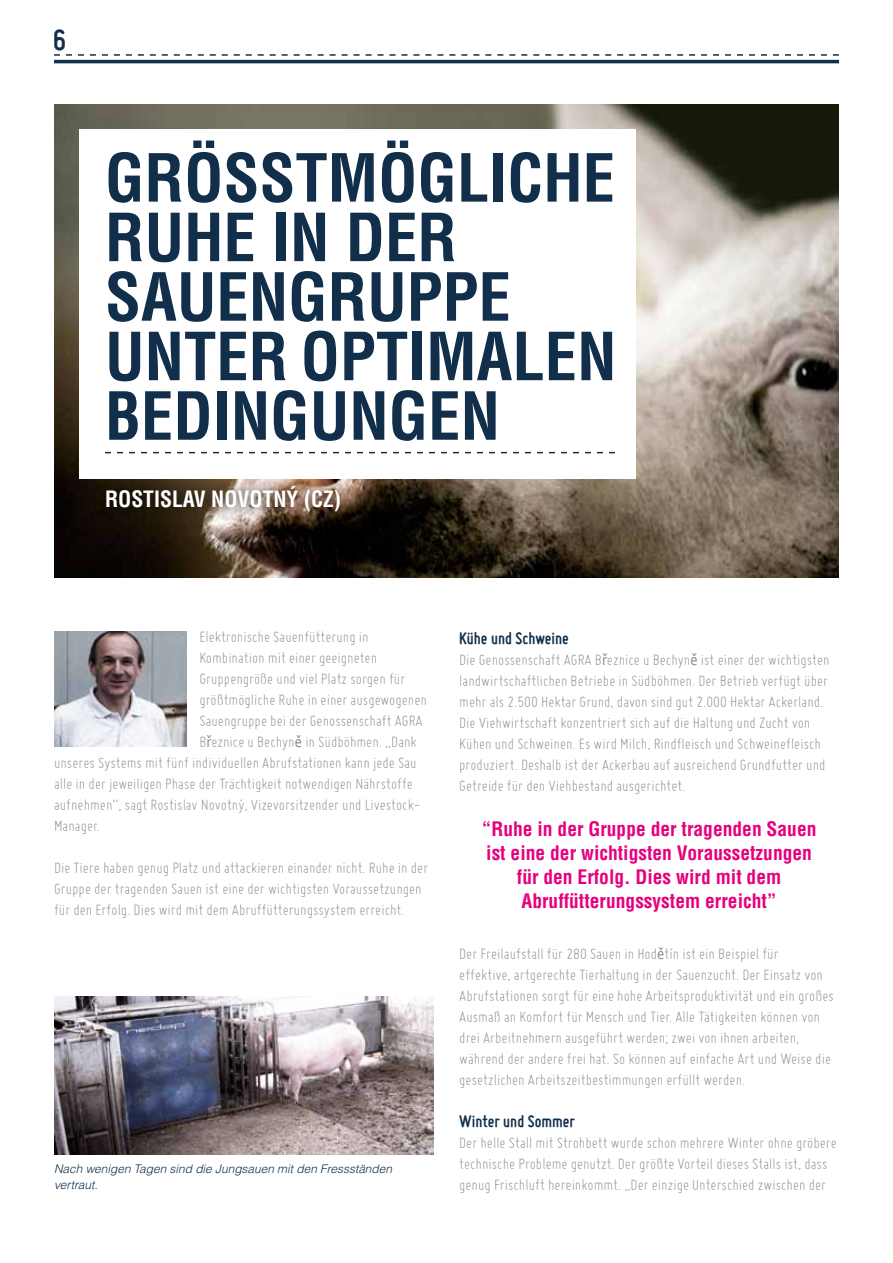
<style>
.page{position:relative;width:893px;height:1263px;background:#fff}
.page>*{position:absolute;margin:0;border:0;box-sizing:border-box;transform-origin:0 0}
.t1{font:700 condensed 64.65px/59.6px "Helvetica LT Std";color:#112f4a}
.t2{font:700 31.65px "Miso";color:#112f4a}
.t3{font:700 condensed 21.9px "Helvetica LT Std";color:#fff}
.t4{font:700 condensed 19.5px/24px "Helvetica LT Std";color:#e6007d;text-align:center}
.t5{font:700 18px "Miso";color:#112f4a}
.t6{font:300 16.5px/21px "Miso";color:#878787}
.t7{font:italic 300 11.85px/15.3px "Helvetica LT Std";color:#112f4a}
.s1{font-family:"Corbel";font-weight:400}
</style>
<div class="page">
<hr style="left:54px;top:60px;width:785px;height:3px;background:#112f4a">
<svg style="left:54px;top:54px;width:785px;height:2px"></svg>
<img style="left:54px;top:104px;width:785px;height:474px">
<div style="left:80px;top:130px;width:556px;height:349px;background:#fff"></div>
<div style="left:92px;top:473px;width:262px;height:51px;background:#000;opacity:.82"></div>
<svg style="left:105px;top:452px;width:510px;height:1px"></svg>
<img style="left:54px;top:996px;width:380px;height:159px">
<img style="left:54px;top:631px;width:133px;height:115px">
<h2 class="t2" style="left:53px;top:22px;width:15px">6</h2>
<h1 class="t1" style="left:105px;top:148px;width:505px">GröSStmögliche<br>Ruhe in der<br>Sauen</h1>
<h1 class="t1" style="left:288px;top:267px;width:217px">gruppe</h1>
<h1 class="t1" style="left:105px;top:326px;width:473px;text-indent:195px">opti malen<br>Bedingungen</h1>
<h1 class="t1" style="left:105px;top:326px;width:37px">unter</h1>
<h3 class="t3" style="left:105px;top:486px;width:25px">Rostis</h3>
<h3 class="t3" style="left:172px;top:486px;width:171px">lav Novotný (CZ)</h3>
<p class="t6" style="left:199px;top:626px;width:171px">Elektronische Sauenfütterung in</p>
<p class="t6" style="left:199px;top:647px;width:179px">Kombination mit einer geeigneten</p>
<p class="t6" style="left:199px;top:668px;width:207px">Gruppengröße und viel Platz sorgen für</p>
<p class="t6" style="left:199px;top:689px;width:229px">größtmögliche Ruhe in einer ausgewogenen</p>
<p class="t6" style="left:199px;top:710px;width:225px">Sauengruppe bei der Genossenschaft AGRA</p>
<p class="t6" style="left:199px;top:731px;width:219px">B<span class="s1">ř</span>eznice u Bechyn<span class="s1">ě</span> in Südböhmen. „Dank</p>
<p class="t6" style="left:54px;top:752px;width:364px">unseres Systems mit fünf individuellen Abrufstationen kann jede Sau</p>
<p class="t6" style="left:54px;top:773px;width:361px">alle in der jeweiligen Phase der Trächtigkeit notwendigen Nährstoffe</p>
<p class="t6" style="left:54px;top:794px;width:368px">aufnehmen“, sagt Rostislav Novotný, Vizevorsitzender und Livestock-</p>
<p class="t6" style="left:54px;top:815px;width:47px">Manager.</p>
<p class="t6" style="left:54px;top:857px;width:376px">Die Tiere haben genug Platz und attackieren einander nicht. Ruhe in der<br>Gruppe der tragenden Sauen ist eine der wichtigsten Voraussetzungen für den Erfolg. Dies wird mit dem Abruffütterungssystem erreicht.</p>
<p class="t7" style="left:54px;top:1161px;width:340px">Nach wenigen Tagen sind die Jungsauen mit den Fressständen vertraut.</p>
<p class="t5" style="left:459px;top:628px;width:111px">Kühe und Schweine</p>
<p class="t6" style="left:459px;top:649px;width:372px">Die Genossenschaft AGRA B<span class="s1">ř</span>eznice u Bechyn<span class="s1">ě</span> ist einer der wichtigsten landwirtschaftlichen Betriebe in Südböhmen. Der Betrieb verfügt über mehr als 2.500 Hektar Grund, davon sind gut 2.000 Hektar Ackerland.<br>Die Viehwirtschaft konzentriert sich auf die Haltung und Zucht von Kühen und Schweinen. Es wird Milch, Rindfleisch und Schweinefleisch produziert. Deshalb ist der Ackerbau auf ausreichend Grundfutter und Getreide für den Viehbestand ausgerichtet.</p>
<p class="t4" style="left:482px;top:816px;width:336px">“Ruhe in der Gruppe der tragenden Sauen ist eine der wichtigsten Voraussetzungen für den Erfolg. Dies wird mit dem Abruffütterungssystem erreicht”</p>
<p class="t6" style="left:459px;top:943px;width:376px">Der Freilaufstall für 280 Sauen in Hod<span class="s1">ě</span>tín ist ein Beispiel für effektive, artgerechte Tierhaltung in der Sauenzucht. Der Einsatz von Abrufstationen sorgt für eine hohe Arbeitsproduktivität und ein großes Ausmaß an Komfort für Mensch und Tier. Alle Tätigkeiten können von drei Arbeitnehmern ausgeführt werden; zwei von ihnen arbeiten, während der andere frei hat. So können auf einfache Art und Weise die gesetzlichen Arbeitszeitbestimmungen erfüllt werden.</p>
<p class="t5" style="left:459px;top:1111px;width:117px">Winter und Sommer</p>
<p class="t6" style="left:459px;top:1132px;width:379px">Der helle Stall mit Strohbett wurde schon mehrere Winter ohne gröbere technische Probleme genutzt. Der größte Vorteil dieses Stalls ist, dass genug Frischluft hereinkommt. „Der einzige Unterschied zwischen der</p>
</div>
